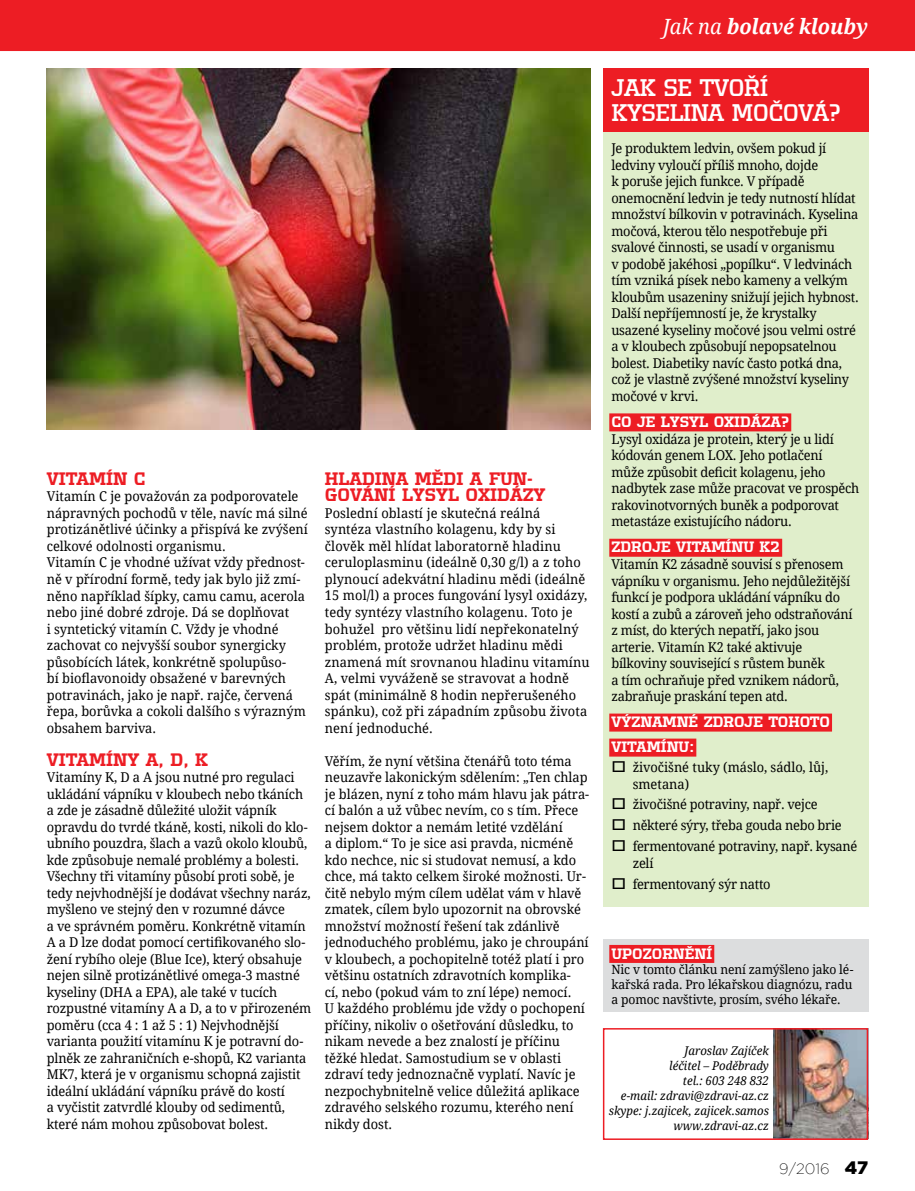
<style>
.page{position:relative;width:915px;height:1191px;background:#fff}
.page>*{position:absolute;margin:0;border:0;box-sizing:border-box;transform-origin:0 0}
.t1{font:24px/25.5px "Defender 33";letter-spacing:-.02em;color:#fff;scale:1.1 1}
.t2{font:italic 700 21px "Droid Serif";letter-spacing:-.005em;color:#fff;scale:.95 1}
.t3{font:700 18px/16.5px "Defender 32";color:#ed1d24;scale:1.1 1}
.t4{font:700 15px/25px "Defender 32";color:#fff;scale:1.1 1}
.t5{font:200 15px "Gotham";color:#000}
.t6{font:13.5px/16.5px "Droid Serif";letter-spacing:-.01em;color:#000;scale:.95 1}
.t7{font:13.5px/16.5px "Droid Serif";letter-spacing:.01em;color:#000;scale:.95 1}
.t8{font:13.5px "Droid Serif";letter-spacing:-.03em;color:#000;scale:.95 1}
.t9{font:12.75px/15px "Droid Serif";letter-spacing:-.01em;color:#000;text-align:justify;scale:.95 1}
.t10{font:italic 12px/15px "Droid Serif";color:#000;text-align:right;scale:.95 1}
.s1{font-weight:400}
.s2{font-weight:900;font-size:18px}
</style>
<div class="page">
<div style="left:0;top:0;width:914px;height:51px;background:#ed1d24"></div>
<div style="left:602px;top:130px;width:265px;height:777px;background:#e0eecb"></div>
<div style="left:609px;top:413px;width:182px;height:18px;background:#ed1d24"></div>
<div style="left:609px;top:539px;width:172px;height:18px;background:#ed1d24"></div>
<div style="left:609px;top:713px;width:222px;height:18px;background:#ed1d24"></div>
<div style="left:609px;top:738px;width:87px;height:18px;background:#ed1d24"></div>
<div style="left:602px;top:68px;width:265px;height:64px;background:#ed1d24"></div>
<img style="left:773px;top:1031px;width:91px;height:106px">
<div style="left:602px;top:1028px;width:265px;height:112px;border:2px solid #ed1d24"></div>
<div style="left:602px;top:939px;width:265px;height:73px;background:#dcddde"></div>
<div style="left:609px;top:945px;width:105px;height:18px;background:#ed1d24"></div>
<img style="left:47px;top:68px;width:543px;height:361px">
<h3 class="t3" style="left:47px;top:470px;width:91px">VITAMÍN C</h3>
<p class="t6" style="left:47px;top:488px;width:276px">Vitamín C je považován za podporovatele nápravných pochodů v těle, navíc má silné protizánětlivé účinky a přispívá ke zvýšení celkové odolnosti organismu.<br>Vitamín C je vhodné užívat vždy přednost&shy;ně v přírodní formě, tedy jak bylo již zmí&shy;něno například šípky, camu camu, acerola nebo jiné dobré zdroje. Dá se doplňovat<br>i syntetický vitamín C. Vždy je vhodné zachovat co nejvyšší soubor synergicky působících látek, konkrétně spolupůso-<br>bí bioflavonoidy obsažené v barevných potravinách, jako je např. rajče, červená řepa, borůvka a cokoli dalšího s výrazným obsahem barviva.</p>
<h3 class="t3" style="left:47px;top:751px;width:147px">VITAMÍNY A, D, K</h3>
<p class="t6" style="left:47px;top:769px;width:280px">Vitamíny K, D a A jsou nutné pro regulaci ukládání vápníku v kloubech nebo tkáních a zde je zásadně důležité uložit vápník opravdu do tvrdé tkáně, kosti, nikoli do klo&shy;ubního pouzdra, šlach a vazů okolo kloubů, kde způsobuje nemalé problémy a bolesti.<br>Všechny tři vitamíny působí proti sobě, je tedy nejvhodnější je dodávat všechny naráz, myšleno ve stejný den v rozumné dávce<br>a ve správném poměru. Konkrétně vitamín A a D lze dodat pomocí certifikovaného slo&shy;žení rybího oleje (Blue Ice), který obsahuje nejen silně protizánětlivé omega-3 mastné kyseliny (DHA a EPA), ale také v tucích rozpustné vitamíny A a D, a to v přirozeném poměru (cca 4 : 1 až 5 : 1) Nejvhodnější varianta použití vitamínu K je potravní do&shy;plněk ze zahraničních e-shopů, K2 varianta MK7, která je v organismu schopná zajistit ideální ukládání vápníku právě do kostí<br>a vyčistit zatvrdlé klouby od sedimentů, které nám mohou způsobovat bolest.</p>
<h3 class="t3" style="left:325px;top:470px;width:202px;text-indent:90px">MĚDI A FUN-<br>GOVÁNÍ LYSYL OXIDÁZY</h3>
<p class="t7" style="left:325px;top:505px;width:280px">Poslední oblastí je skutečná reálná syntéza vlastního kolagenu, kdy by si člověk měl hlídat laboratorně hladinu ceruloplasminu (ideálně 0,30 g/l) a z toho plynoucí adekvátní hladinu mědi (ideálně 15 mol/l) a proces fungování lysyl oxidázy, tedy syntézy vlastního kolagenu. Toto je bohužel pro většinu lidí nepřekonatelný problém, protože udržet hladinu mědi znamená mít srovnanou hladinu vitamínu A, velmi vyváženě se stravovat a hodně spát (minimálně 8 hodin nepřerušeného spánku), což při západním způsobu života není jednoduché.</p>
<p class="t6" style="left:325px;top:752px;width:280px">Věřím, že nyní většina čtenářů toto téma neuzavře lakonickým sdělením: „Ten chlap je blázen, nyní z toho mám hlavu jak pátra&shy;cí balón a už vůbec nevím, co s tím. Přece nejsem doktor a nemám letité vzdělání<br>a diplom.“ To je sice asi pravda, nicméně kdo nechce, nic si studovat nemusí, a kdo chce, má takto celkem široké možnosti. Ur&shy;čitě nebylo mým cílem udělat vám v hlavě zmatek, cílem bylo upozornit na obrovské množství možností řešení tak zdánlivě jednoduchého problému, jako je chroupání v kloubech, a pochopitelně totéž platí i pro většinu ostatních zdravotních komplika-<br>cí, nebo (pokud vám to zní lépe) nemocí.<br>U každého problému jde vždy o pochopení příčiny, nikoliv o ošetřování důsledku, to nikam nevede a bez znalostí je příčinu těžké hledat. Samostudium se v oblasti zdraví tedy jednoznačně vyplatí. Navíc je nezpochybnitelně velice důležitá aplikace zdravého selského rozumu, kterého není nikdy dost.</p>
<h3 class="t3" style="left:325px;top:470px;width:13px">HLA</h3>
<h3 class="t3" style="left:362px;top:470px;width:23px">DINA</h3>
<h2 class="t2" style="left:663px;top:13px;width:217px"><span class="s1">Jak na</span> bolavé klouby</h2>
<h1 class="t1" style="left:611px;top:75px;width:210px">JAK SE TVOŘÍ<br>KYSELINA MOČOVÁ?</h1>
<p class="t6" style="left:611px;top:140px;width:262px">Je produktem ledvin, ovšem pokud jí ledviny vyloučí příliš mnoho, dojde<br>k poruše jejich funkce. V případě onemocnění ledvin je tedy nutností hlídat množství bílkovin v potravinách. Kyselina močová, kterou tělo nespotřebuje při svalové činnosti, se usadí v organismu<br>v podobě jakéhosi „popílku“. V ledvinách tím vzniká písek nebo kameny a velkým kloubům usazeniny snižují jejich hybnost.<br>Další nepříjemností je, že krystalky usazené kyseliny močové jsou velmi ostré a v kloubech způsobují nepopsatelnou bolest. Diabetiky navíc často potká dna, což je vlastně zvýšené množství kyseliny močové v krvi.</p>
<p class="t4" style="left:611px;top:409px;width:63px">CO JE LYSY</p>
<p class="t4" style="left:699px;top:409px;width:83px">L OXIDÁZA?</p>
<p class="t6" style="left:611px;top:431px;width:262px">Lysyl oxidáza je protein, který je u lidí kódován genem LOX. Jeho potlačení<br>může způsobit deficit kolagenu, jeho nadbytek zase může pracovat ve prospěch rakovinotvorných buněk a podporovat metastáze existujícího nádoru.</p>
<p class="t4" style="left:611px;top:535px;width:155px">ZDROJE VITAMÍNU K2</p>
<p class="t6" style="left:611px;top:556px;width:255px">Vitamín K2 zásadně souvisí s přenosem vápníku v organismu. Jeho nejdůležitější funkcí je podpora ukládání vápníku do kostí a zubů a zároveň jeho odstraňování z míst, do kterých nepatří, jako jsou arterie. Vitamín K2 také aktivuje bílkoviny související s růstem buněk<br>a tím ochraňuje před vznikem nádorů, zabraňuje praskání tepen atd.</p>
<p class="t4" style="left:611px;top:709px;width:200px">VÝZNAMNÉ ZDROJE TOHOTO<br>VITAMÍNU:</p>
<p class="t6" style="left:632px;top:759px;width:207px;text-indent:-21px">□ živočišné tuky (máslo, sádlo, lůj, smetana)</p>
<p class="t6" style="left:611px;top:796px;width:219px">□ živočišné potraviny, např. vejce</p>
<p class="t6" style="left:611px;top:817px;width:244px">□ některé sýry, třeba gouda nebo brie</p>
<p class="t6" style="left:632px;top:838px;width:238px;text-indent:-21px">□ fermentované potraviny, např. kysané zelí</p>
<p class="t8" style="left:611px;top:875px;width:169px">□ fermentovaný sýr natto</p>
<p class="t4" style="left:611px;top:941px;width:30px">UPOZORN</p>
<p class="t4" style="left:684px;top:941px;width:26px">ĚNÍ</p>
<p class="t9" style="left:611px;top:961px;width:256px">Nic v tomto článku není zamýšleno jako lé&shy;kařská rada. Pro lékařskou diagnózu, radu a pomoc navštivte, prosím, svého lékaře.</p>
<p class="t10" style="left:608px;top:1043px;width:170px">Jaroslav Zajíček<br>léčitel – Poděbrady<br>tel.: 603 248 832<br>e-mail: zdravi@zdravi-az.cz skype: j.zajicek, zajicek.samos www.zdravi-az.cz</p>
<p class="t5" style="left:779px;top:1160px;width:90px">9/2016 <span class="s2">47</span></p>
</div>
